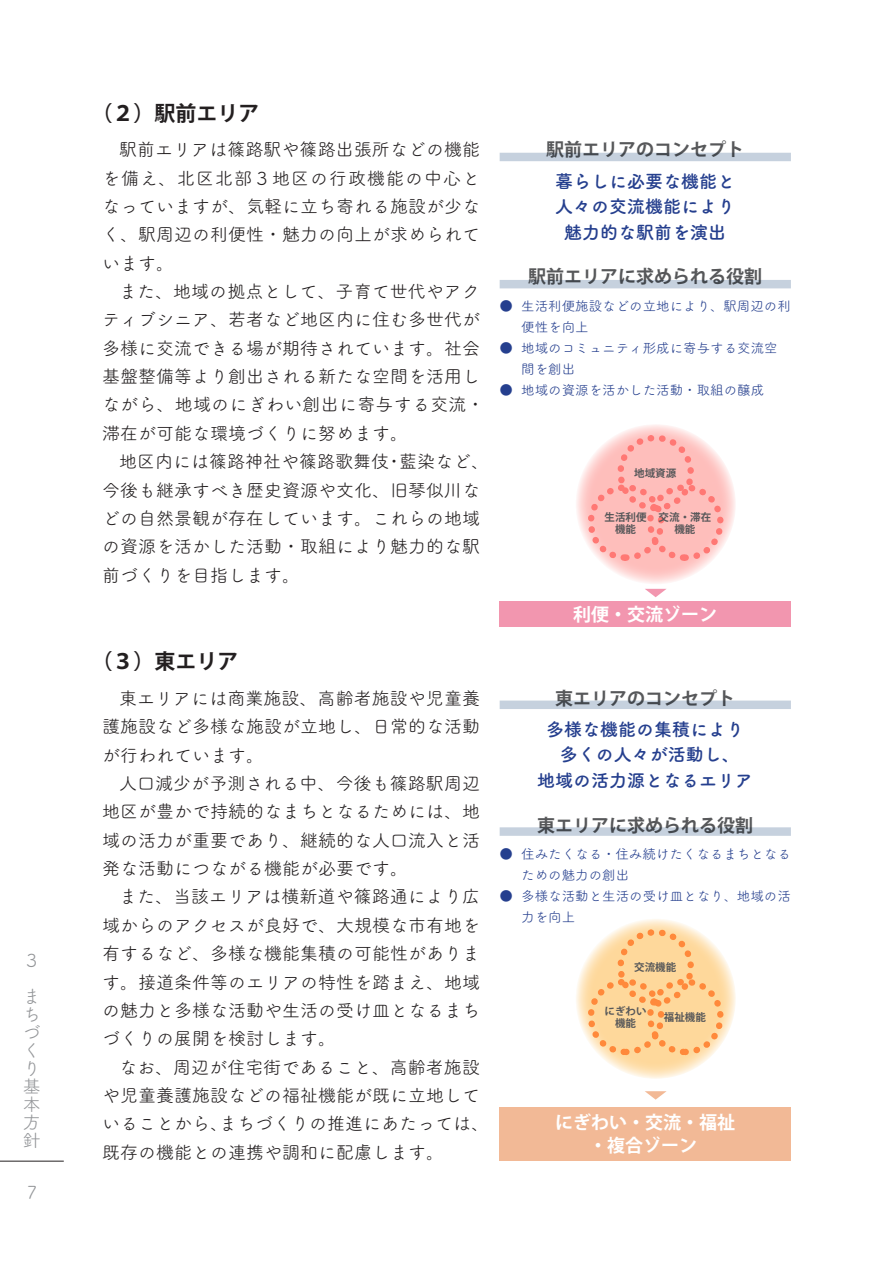
<style>
.page{position:relative;width:893px;height:1263px;background:#fff}
.page>*{position:absolute;margin:0;border:0;box-sizing:border-box;transform-origin:0 0}
.t1{font:700 21px "Koz Go Pro";color:#231f20}
.t2{font:18px/28.3px "Tsuku A Rd Gothic Std R";color:#231f20;text-align:justify}
.t3{font:18px/25.5px "Tsuku A Rd Gothic Std B";color:#253f8e;text-align:center}
.t4{font:700 18px "Koz Go Pro";color:#57585a}
.t5{font:700 18px/22.5px "Koz Go Pro";color:#fff;text-align:center}
.t6{font:18px/18px "Tsuku A Rd Gothic Std R";color:#939598}
.t7{font:13.5px/21px "Tsuku A Rd Gothic Std R";color:#253f8e}
.t8{font:700 10.5px/12px "Koz Go Pro";color:#57585a;text-align:center}
</style>
<div class="page">
<hr style="left:0;top:1161px;width:64px;height:1px;background:#231f20">
<svg style="left:575px;top:918px;width:161px;height:161px;background:#fedaa6"></svg>
<svg style="left:575px;top:424px;width:161px;height:160px;background:#fec4c2"></svg>
<div style="left:500px;top:601px;width:291px;height:26px;background:#f296af"></div>
<div style="left:500px;top:1107px;width:291px;height:53px;background:#f2b996"></div>
<div style="left:500px;top:153px;width:291px;height:8px;background:#c6d1de"></div>
<div style="left:500px;top:280px;width:291px;height:8px;background:#c6d1de"></div>
<div style="left:500px;top:700px;width:291px;height:9px;background:#c6d1de"></div>
<div style="left:500px;top:827px;width:291px;height:9px;background:#c6d1de"></div>
<div style="left:647px;top:978px;width:77px;height:77px;border:6px dashed #ff893b;border-radius:50%"></div>
<div style="left:617px;top:435px;width:77px;height:76px;border:6px dashed #ff7874;border-radius:50%"></div>
<div style="left:617px;top:929px;width:77px;height:76px;border:6px dashed #ff893b;border-radius:50%"></div>
<div style="left:588px;top:484px;width:76px;height:77px;border:6px dashed #ff7874;border-radius:50%"></div>
<div style="left:588px;top:978px;width:76px;height:77px;border:6px dashed #ff893b;border-radius:50%"></div>
<div style="left:647px;top:484px;width:77px;height:77px;border:6px dashed #ff7874;border-radius:50%"></div>
<svg style="left:645px;top:1091px;width:22px;height:9px"></svg>
<svg style="left:645px;top:589px;width:21px;height:8px"></svg>
<p class="t6" style="left:23px;top:941px;width:19px;line-height:36.2px">３ま</p>
<p class="t6" style="left:23px;top:1004px;width:19px;text-align:justify">ちづくり基本方針</p>
<p class="t6" style="left:27px;top:1182px;width:12px">7</p>
<p class="t1" style="left:92px;top:99px;width:169px">（２）駅前エリア</p>
<p class="t2" style="left:102px;top:134px;width:380px;text-indent:17px">駅前エリアは篠路駅や篠路出張所などの機能を備え、北区北部３地区の行政機能の中心となっていますが、気軽に立ち寄れる施設が少なく、駅周辺の利便性・魅力の向上が求められています。</p>
<p class="t2" style="left:102px;top:276px;width:384px;text-align:left;text-indent:17px">また、地域の拠点として、子育て世代やアクティブシニア、若者など地区内に住む多世代が多様に交流できる場が期待されています。社会基盤整備等より創出される新たな空間を活用しながら、地域のにぎわい創出に寄与する交流・滞在が可能な環境づくりに努めます。</p>
<p class="t2" style="left:102px;top:446px;width:388px;text-align:left;text-indent:17px">地区内には篠路神社や篠路歌舞伎・藍染など、今後も継承すべき歴史資源や文化、旧琴似川などの自然景観が存在しています。これらの地域の資源を活かした活動・取組により魅力的な駅前づくりを目指します。</p>
<p class="t1" style="left:92px;top:648px;width:148px">（３）東エリア</p>
<p class="t2" style="left:102px;top:683px;width:379px;text-indent:17px">東エリアには商業施設、高齢者施設や児童養護施設など多様な施設が立地し、日常的な活動が行われています。</p>
<p class="t2" style="left:102px;top:768px;width:379px;text-indent:17px">人口減少が予測される中、今後も篠路駅周辺地区が豊かで持続的なまちとなるためには、地域の活力が重要であり、継続的な人口流入と活発な活動につながる機能が必要です。</p>
<p class="t2" style="left:102px;top:881px;width:379px;text-indent:17px">また、当該エリアは横新道や篠路通により広域からのアクセスが良好で、大規模な市有地を有するなど、多様な機能集積の可能性があります。接道条件等のエリアの特性を踏まえ、地域の魅力と多様な活動や生活の受け皿となるまちづくりの展開を検討します。</p>
<p class="t2" style="left:102px;top:1052px;width:388px;text-align:left;text-indent:17px">なお、周辺が住宅街であること、高齢者施設や児童養護施設などの福祉機能が既に立地していることから、まちづくりの推進にあたっては、既存の機能との連携や調和に配慮します。</p>
<p class="t4" style="left:546px;top:138px;width:199px">駅前エリアのコンセプト</p>
<p class="t3" style="left:555px;top:167px;width:181px">暮らしに必要な機能と人々の交流機能により魅力的な駅前を演出</p>
<p class="t4" style="left:528px;top:265px;width:235px">駅前エリアに求められる役割</p>
<p class="t7" style="left:521px;top:295px;width:271px;text-indent:-22px">● 生活利便施設などの立地により、駅周辺の利便性を向上</p>
<p class="t7" style="left:521px;top:337px;width:258px;text-indent:-22px">● 地域のコミュニティ形成に寄与する交流空間を創出</p>
<p class="t7" style="left:500px;top:379px;width:266px">● 地域の資源を活かした活動・取組の醸成</p>
<p class="t8" style="left:634px;top:468px;width:43px">地域資源</p>
<p class="t8" style="left:605px;top:511px;width:43px">生活利便機能</p>
<p class="t8" style="left:659px;top:511px;width:54px">交流・滞在機能</p>
<p class="t5" style="left:573px;top:604px;width:145px">利便・交流ゾーン</p>
<p class="t4" style="left:555px;top:687px;width:181px">東エリアのコンセプト</p>
<p class="t3" style="left:537px;top:715px;width:217px">多様な機能の集積により多くの人々が活動し、<br>地域の活力源となるエリア</p>
<p class="t4" style="left:537px;top:813px;width:217px">東エリアに求められる役割</p>
<p class="t7" style="left:521px;top:843px;width:271px;text-indent:-22px">● 住みたくなる・住み続けたくなるまちとなるための魅力の創出</p>
<p class="t7" style="left:521px;top:885px;width:271px;text-indent:-22px">● 多様な活動と生活の受け皿となり、地域の活力を向上</p>
<p class="t8" style="left:634px;top:962px;width:43px">交流機能</p>
<p class="t8" style="left:605px;top:1006px;width:43px">にぎわい機能</p>
<p class="t8" style="left:664px;top:1012px;width:43px">福祉機能</p>
<p class="t5" style="left:555px;top:1112px;width:181px">にぎわい・交流・福祉・複合ゾーン</p>
</div>
